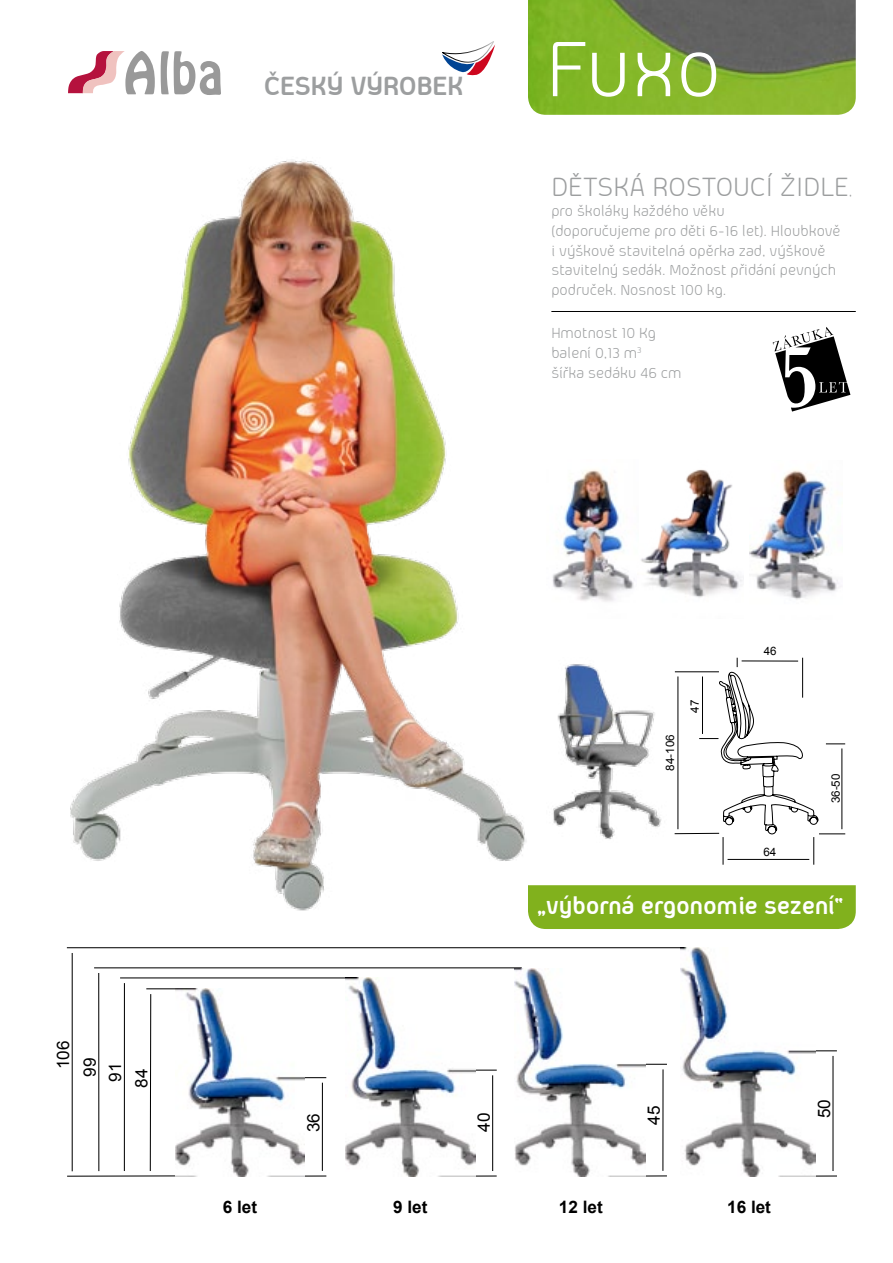
<style>
.page{position:relative;width:893px;height:1263px;background:#fff}
.page>*{position:absolute;margin:0;border:0;box-sizing:border-box;transform-origin:0 0}
.t1{font:90px "Aeroportal";color:#fff}
.t2{font:30px "Aeroportal";color:#9c9e9f}
.t3{font:700 30px "Aeroportal";color:#9c9e9f}
.t4{font:700 27px "Aeroportal";color:#fff}
.t5{font:700 17.1px "Arial";color:#000}
.t6{font:17.1px "Arial";color:#000}
.t7{font:16.5px/19.8px "Aeroportal";color:#9c9e9f}
.t8{font:11.7px "Arial";color:#000}
.t9{font:11.55px "Arial";color:#000}
.s1{font-size:16.5px}
</style>
<div class="page">
<img style="left:528px;top:0;width:328px;height:115px">
<div style="left:528px;top:885px;width:328px;height:44px;background:#81b11d"></div>
<img style="left:71px;top:159px;width:456px;height:752px">
<img style="left:552px;top:469px;width:82px;height:133px">
<img style="left:641px;top:469px;width:102px;height:129px">
<img style="left:749px;top:470px;width:92px;height:130px">
<svg style="left:68px;top:51px;width:153px;height:44px"></svg>
<hr style="left:67px;top:1175px;width:129px;height:2px;background:#000">
<hr style="left:67px;top:947px;width:619px;height:1px;background:#000">
<hr style="left:72px;top:953px;width:1px;height:218px;background:#000">
<hr style="left:98px;top:973px;width:1px;height:198px;background:#000">
<hr style="left:94px;top:967px;width:428px;height:1px;background:#000">
<hr style="left:120px;top:977px;width:238px;height:1px;background:#000">
<hr style="left:146px;top:988px;width:50px;height:1px;background:#000">
<hr style="left:124px;top:983px;width:1px;height:188px;background:#000">
<hr style="left:150px;top:994px;width:1px;height:177px;background:#000">
<hr style="left:832px;top:1056px;width:1px;height:115px;background:#000">
<hr style="left:788px;top:1050px;width:49px;height:1px;background:#000">
<hr style="left:617px;top:1064px;width:50px;height:1px;background:#000">
<hr style="left:448px;top:1069px;width:49px;height:2px;background:#000">
<hr style="left:277px;top:1077px;width:49px;height:1px;background:#000">
<hr style="left:662px;top:1069px;width:1px;height:102px;background:#000">
<hr style="left:492px;top:1075px;width:1px;height:96px;background:#000">
<hr style="left:322px;top:1083px;width:1px;height:88px;background:#000">
<hr style="left:268px;top:1175px;width:58px;height:2px;background:#000">
<hr style="left:439px;top:1175px;width:58px;height:2px;background:#000">
<hr style="left:608px;top:1175px;width:59px;height:2px;background:#000">
<hr style="left:779px;top:1175px;width:58px;height:2px;background:#000">
<img style="left:175px;top:989px;width:130px;height:187px">
<img style="left:346px;top:978px;width:129px;height:198px">
<img style="left:515px;top:968px;width:130px;height:208px">
<img style="left:681px;top:947px;width:135px;height:229px">
<hr style="left:675px;top:833px;width:44px;height:1px;background:#000">
<hr style="left:675px;top:671px;width:44px;height:1px;background:#000">
<hr style="left:677px;top:676px;width:1px;height:153px;background:#000">
<svg style="left:699px;top:658px;width:146px;height:207px"></svg>
<hr style="left:841px;top:748px;width:1px;height:81px;background:#000">
<hr style="left:551px;top:311px;width:305px;height:1px;background:#000">
<svg style="left:773px;top:327px;width:77px;height:85px"></svg>
<img style="left:553px;top:664px;width:109px;height:175px">
<svg style="left:442px;top:41px;width:53px;height:35px"></svg>
<h2 class="t3" style="left:264px;top:70px;width:201px">ČESKÝ VÝROBEK</h2>
<h1 class="t1" style="left:546px;top:23px;width:177px">Fuxo</h1>
<h2 class="t2" style="left:551px;top:172px;width:303px">DĚTSKÁ ROSTOUCÍ ŽIDLE<span class="s1">,</span></h2>
<p class="t7" style="left:551px;top:201px;width:291px">pro školáky každého věku<br>(doporučujeme pro děti 6-16 let). Hloubkově i výškově stavitelná opěrka zad, výškově stavitelný sedák. Možnost přidání pevných područek. Nosnost 100 kg.</p>
<p class="t7" style="left:551px;top:323px;width:132px">Hmotnost 10 Kg balení 0,13 m<sup>3<br></sup>šířka sedáku 46 cm</p>
<p class="t6" style="left:52px;top:1069px;width:30px;rotate:-90deg">106</p>
<p class="t6" style="left:79px;top:1076px;width:21px;rotate:-90deg">99</p>
<p class="t6" style="left:104px;top:1082px;width:21px;rotate:-90deg">91</p>
<p class="t6" style="left:130px;top:1087px;width:21px;rotate:-90deg">84</p>
<p class="t8" style="left:662px;top:771px;width:38px;rotate:-90deg">84-106</p>
<p class="t8" style="left:687px;top:713px;width:14px;rotate:-90deg">47</p>
<p class="t9" style="left:764px;top:643px;width:14px">46</p>
<p class="t8" style="left:763px;top:844px;width:14px">64</p>
<p class="t8" style="left:828px;top:803px;width:31px;rotate:-90deg">36-50</p>
<h3 class="t4" style="left:538px;top:891px;width:307px">„výborná ergonomie sezení“</h3>
<p class="t6" style="left:302px;top:1132px;width:21px;rotate:-90deg">36</p>
<p class="t6" style="left:472px;top:1132px;width:21px;rotate:-90deg">40</p>
<p class="t6" style="left:642px;top:1124px;width:21px;rotate:-90deg">45</p>
<p class="t6" style="left:813px;top:1118px;width:21px;rotate:-90deg">50</p>
<p class="t5" style="left:223px;top:1196px;width:36px">6 let</p>
<p class="t5" style="left:393px;top:1196px;width:36px">9 let</p>
<p class="t5" style="left:559px;top:1196px;width:45px">12 let</p>
<p class="t5" style="left:727px;top:1196px;width:45px">16 let</p>
</div>
